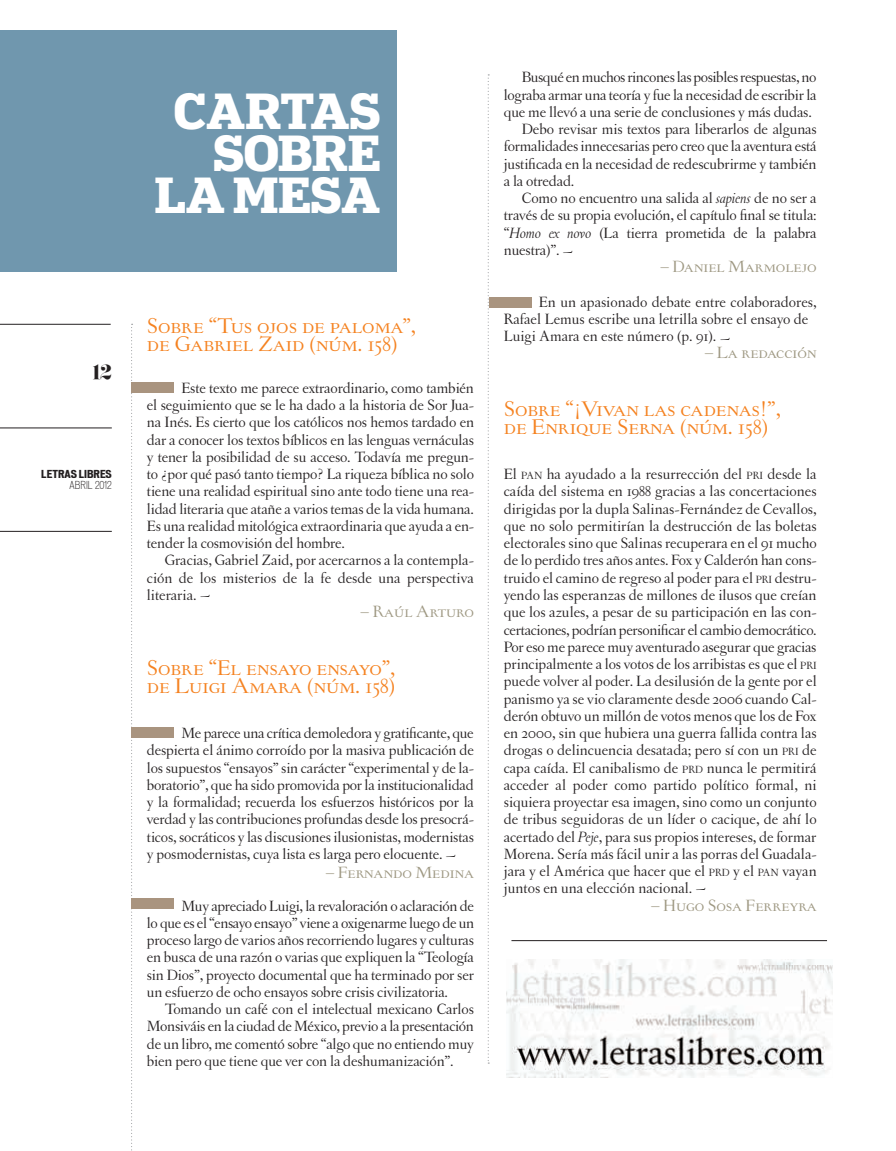
<style>
.page{position:relative;width:896px;height:1151px;background:#fff}
.page>*{position:absolute;margin:0;border:0;box-sizing:border-box;transform-origin:0 0}
.t1{font:700 48px/42px "Popular";letter-spacing:-.005em;color:#fff;text-align:right}
.t2{font:22.5px/18px "Letras Oldstyle Expert";color:#f58220}
.t3{font:18px "Eloquent JF";color:#231f20}
.t4{font:17.25px "Letras Oldstyle Expert";color:#9e9882}
.t5{font:15.75px/17.2px "Letras Oldstyle";letter-spacing:-.01em;color:#231f20;text-align:justify}
.t6{font:15.75px "Letras Oldstyle";letter-spacing:-.03em;color:#231f20}
.t7{font:700 expanded 10.5px "Vonnes";color:#231f20}
.t8{font:300 condensed 10.5px "Vonnes";color:#231f20}
.s1{font-style:italic}
.s2{font-size:10.95px}
</style>
<div class="page">
<hr style="left:0;top:427px;width:112px;height:1px;background:#231f20">
<hr style="left:0;top:531px;width:112px;height:1px;background:#231f20">
<hr style="left:0;top:324px;width:111px;height:1px;background:#231f20">
<svg style="left:131px;top:324px;width:2px;height:827px"></svg>
<div style="left:0;top:31px;width:397px;height:241px;background:#7097ae"></div>
<div style="left:131px;top:383px;width:43px;height:10px;background:#a9947f"></div>
<svg style="left:487px;top:74px;width:2px;height:989px"></svg>
<div style="left:489px;top:297px;width:42px;height:10px;background:#a9947f"></div>
<div style="left:131px;top:727px;width:43px;height:11px;background:#a9947f"></div>
<div style="left:131px;top:898px;width:43px;height:10px;background:#a9947f"></div>
<img style="left:506px;top:959px;width:326px;height:118px">
<hr style="left:511px;top:940px;width:315px;height:1px;background:#231f20">
<p class="t3" style="left:92px;top:360px;width:21px">12</p>
<p class="t7" style="left:41px;top:468px;width:72px">LETRAS LIBRES</p>
<p class="t8" style="left:70px;top:478px;width:44px">abril 2012</p>
<h1 class="t1" style="left:155px;top:88px;width:227px">CARTAS<br>SOBRE<br>LA MESA</h1>
<h2 class="t2" style="left:147px;top:317px;width:270px">Sobre “Tus ojos de paloma”, de Gabriel Zaid (núm. 158)</h2>
<p class="t5" style="left:147px;top:379px;width:328px;text-indent:35px">Este texto me parece extraordinario, como también el seguimiento que se le ha dado a la historia de Sor Jua&shy;na Inés. Es cierto que los católicos nos hemos tardado en dar a conocer los textos bíblicos en las lenguas vernáculas y tener la posibilidad de su acceso. Todavía me pregun&shy;to ¿por qué pasó tanto tiempo? La riqueza bíblica no solo tiene una realidad espiritual sino ante todo tiene una rea&shy;lidad literaria que atañe a varios temas de la vida humana.<br>Es una realidad mitológica extraordinaria que ayuda a en&shy;tender la cosmovisión del hombre.</p>
<p class="t5" style="left:147px;top:552px;width:328px;text-indent:18px">Gracias, Gabriel Zaid, por acercarnos a la contempla&shy;ción de los misterios de la fe desde una perspectiva literaria. ~</p>
<p class="t4" style="left:360px;top:602px;width:115px">– Raúl Arturo</p>
<h2 class="t2" style="left:147px;top:658px;width:250px">Sobre “El ensayo ensayo”, de Luigi Amara (núm. 158)</h2>
<p class="t5" style="left:147px;top:724px;width:328px;text-indent:35px">Me parece una crítica demoledora y gratificante, que despierta el ánimo corroído por la masiva publicación de los supuestos “ensayos” sin carácter “experimental y de la&shy;boratorio”, que ha sido promovida por la institucionalidad y la formalidad; recuerda los esfuerzos históricos por la verdad y las contribuciones profundas desde los presocrá&shy;ticos, socráticos y las discusiones ilusionistas, modernistas y posmodernistas, cuya lista es larga pero elocuente. ~</p>
<p class="t4" style="left:326px;top:862px;width:150px">– Fernando Medina</p>
<p class="t5" style="left:147px;top:897px;width:328px;text-indent:35px">Muy apreciado Luigi, la revaloración o aclaración de lo que es el “ensayo ensayo” viene a oxigenarme luego de un proceso largo de varios años recorriendo lugares y culturas en busca de una razón o varias que expliquen la “Teología sin Dios”, proyecto documental que ha terminado por ser un esfuerzo de ocho ensayos sobre crisis civilizatoria.</p>
<p class="t5" style="left:147px;top:1000px;width:328px;text-indent:18px">Tomando un café con el intelectual mexicano Carlos Monsiváis en la ciudad de México, previo a la presentación de un libro, me comentó sobre “algo que no entiendo muy bien pero que tiene que ver con la deshumanización”.</p>
<p class="t6" style="left:521px;top:68px;width:296px">Busqué en muchos rincones las posibles respuestas, no</p>
<p class="t5" style="left:503px;top:86px;width:314px">lograba armar una teoría y fue la necesidad de escribir la</p>
<p class="t5" style="left:503px;top:103px;width:309px">que me llevó a una serie de conclusiones y más dudas.</p>
<p class="t5" style="left:521px;top:120px;width:296px">Debo revisar mis textos para liberarlos de algunas</p>
<p class="t5" style="left:503px;top:138px;width:314px">formalidades innecesarias pero creo que la aventura está</p>
<p class="t5" style="left:503px;top:155px;width:314px">justificada en la necesidad de redescubrirme y también</p>
<p class="t5" style="left:503px;top:172px;width:72px">a la otredad.</p>
<p class="t5" style="left:521px;top:189px;width:296px">Como no encuentro una salida al <span class="s1">sapiens</span> de no ser a</p>
<p class="t5" style="left:503px;top:207px;width:314px">través de su propia evolución, el capítulo final se titula:</p>
<p class="t5" style="left:503px;top:224px;width:314px">“<span class="s1">Homo ex novo</span> (La tierra prometida de la palabra</p>
<p class="t5" style="left:503px;top:241px;width:70px">nuestra)”. ~</p>
<p class="t4" style="left:660px;top:257px;width:158px">– Daniel Marmolejo</p>
<p class="t5" style="left:503px;top:293px;width:314px;text-align:left;text-indent:35px">En un apasionado debate entre colaboradores,<br>Rafael Lemus escribe una letrilla sobre el ensayo de<br>Luigi Amara en este número (p. 91). ~</p>
<p class="t4" style="left:704px;top:343px;width:113px">– La redacción</p>
<h2 class="t2" style="left:503px;top:400px;width:278px">Sobre “¡Vivan las cadenas!”, de Enrique Serna (núm. 158)</h2>
<p class="t5" style="left:503px;top:465px;width:314px">El <span class="s2">PAN</span> ha ayudado a la resurrección del <span class="s2">PRI</span> desde la caída del sistema en 1988 gracias a las concertaciones dirigidas por la dupla Salinas-Fernández de Cevallos, que no solo permitirían la destrucción de las boletas electorales sino que Salinas recuperara en el 91 mucho de lo perdido tres años antes. Fox y Calderón han cons&shy;truido el camino de regreso al poder para el <span class="s2">PRI</span> destru&shy;yendo las esperanzas de millones de ilusos que creían que los azules, a pesar de su participación en las con&shy;certaciones, podrían personificar el cambio democrático.<br>Por eso me parece muy aventurado asegurar que gracias principalmente a los votos de los arribistas es que el <span class="s2">PRI </span>puede volver al poder. La desilusión de la gente por el panismo ya se vio claramente desde 2006 cuando Cal&shy;derón obtuvo un millón de votos menos que los de Fox en 2000, sin que hubiera una guerra fallida contra las drogas o delincuencia desatada; pero sí con un <span class="s2">PRI</span> de capa caída. El canibalismo de <span class="s2">PRD</span> nunca le permitirá acceder al poder como partido político formal, ni siquiera proyectar esa imagen, sino como un conjunto de tribus seguidoras de un líder o cacique, de ahí lo acertado del <span class="s1">Peje</span>, para sus propios intereses, de formar Morena. Sería más fácil unir a las porras del Guadala&shy;jara y el América que hacer que el <span class="s2">PRD</span> y el <span class="s2">PAN</span> vayan juntos en una elección nacional. ~</p>
<p class="t4" style="left:651px;top:895px;width:167px">– Hugo Sosa Ferreyra</p>
</div>
